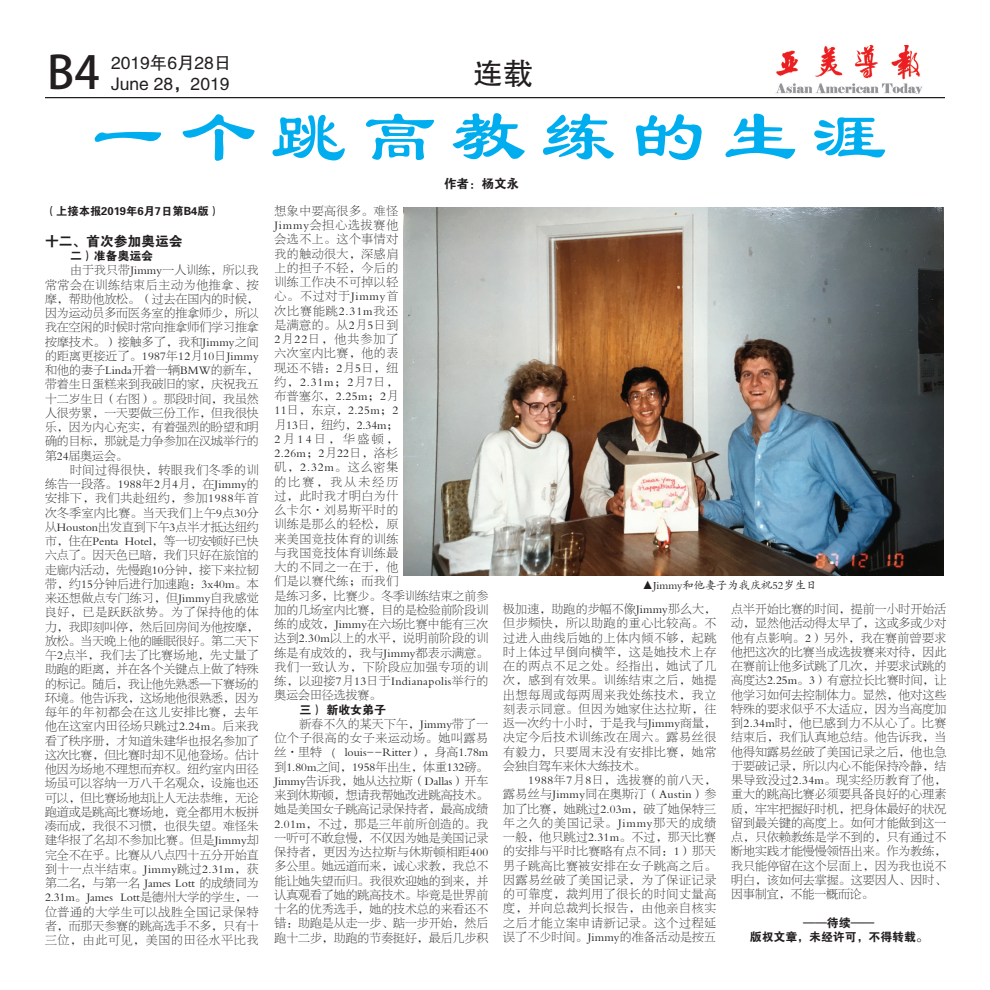
<style>
.page{position:relative;width:990px;height:990px;background:#fff}
.page>*{position:absolute;margin:0;border:0;box-sizing:border-box;transform-origin:0 0}
.t1{font:75px "FZLSJW GB1 0";letter-spacing:.2em;color:#00aeef}
.t2{font:45px "Adobe Heiti Std";color:#231f20}
.t3{font:30px "FZHTJW GB1 0";color:#231f20}
.t4{font:17.5px/21px "FZHTFW GB1 0";color:#231f20}
.t5{font:13.75px "FZDHTJW GB1 0";color:#231f20}
.t6{font:12.5px "FZDHTJW GB1 0";color:#231f20}
.t7{font:11.88px/14.2px "FZBSJW GB1 0";letter-spacing:.035em;color:#231f20;text-align:justify}
.t8{font:11.88px/14.2px "FZDHTJW GB1 0";color:#231f20;text-align:center}
.t9{font:11.25px "FZKTJW GB1 0";color:#231f20}
.t10{font:11.25px "FZDHTJW GB1 0";color:#231f20}
</style>
<div class="page">
<hr style="left:45px;top:97px;width:900px;height:1px;background:#231f20">
<img style="left:775px;top:45px;width:148px;height:49px">
<img style="left:403px;top:207px;width:540px;height:369px">
<h2 class="t2" style="left:47px;top:46px;width:54px">B4</h2>
<h3 class="t4" style="left:111px;top:53px;width:122px">2019年6月28日<br>June 28，2019</h3>
<h3 class="t3" style="left:473px;top:57px;width:61px">连载</h3>
<h1 class="t1" style="left:91px;top:97px;width:796px">一个跳高教练的生涯</h1>
<p class="t6" style="left:444px;top:177px;width:76px">作者：杨文永</p>
<p class="t10" style="left:45px;top:205px;width:176px">（上接本报2019年6月7日第B4版）</p>
<p class="t5" style="left:45px;top:234px;width:139px">十二、首次参加奥运会</p>
<p class="t8" style="left:70px;top:249px;width:85px">二）准备奥运会</p>
<p class="t7" style="left:45px;top:264px;width:215px;text-indent:25px">由于我只带Jimmy一人训练，所以我常常会在训练结束后主动为他推拿、按摩，帮助他放松。（过去在国内的时候，因为运动员多而医务室的推拿师少，所以我在空闲的时候时常向推拿师们学习推拿按摩技术。）接触多了，我和Jimmy之间的距离更接近了。1987年12月10日Jimmy和他的妻子Linda开着一辆BMW的新车，带着生日蛋糕来到我破旧的家，庆祝我五十二岁生日（右图）。那段时间，我虽然人很劳累，一天要做三份工作，但我很快乐，因为内心充实，有着强烈的盼望和明确的目标，那就是力争参加在汉城举行的第24届奥运会。</p>
<p class="t7" style="left:45px;top:463px;width:215px;text-indent:25px">时间过得很快，转眼我们冬季的训练告一段落。1988年2月4月，在Jimmy的安排下，我们共赴纽约，参加1988年首次冬季室内比赛。当天我们上午9点30分从Houston出发直到下午3点半才抵达纽约市，住在Penta Hotel，等一切安顿好已快六点了。因天色已暗，我们只好在旅馆的走廊内活动，先慢跑10分钟，接下来拉韧带，约15分钟后进行加速跑：3x40m。本来还想做点专门练习，但Jimmy自我感觉良好，已是跃跃欲势。为了保持他的体力，我即刻叫停，然后回房间为他按摩，放松。当天晚上他的睡眠很好。第二天下午2点半，我们去了比赛场地，先丈量了助跑的距离，并在各个关键点上做了特殊的标记。随后，我让他先熟悉—下赛场的环境。他告诉我，这场地他很熟悉，因为每年的年初都会在这儿安排比赛，去年他在这室内田径场只跳过2.24m。后来我看了秩序册，才知道朱建华也报名参加了这次比赛，但比赛时却不见他登场。估计他因为场地不理想而弃权。纽约室内田径场虽可以容纳一万八千名观众，设施也还可以，但比赛场地却让人无法恭维，无论跑道或是跳高比赛场地，竟全都用木板拼凑而成，我很不习惯，也很失望。难怪朱建华报了名却不参加比赛。但是Jimmy却完全不在乎。比赛从八点四十五分开始直到十一点半结束。Jimmy跳过2.31m，获第二名，与第一名 James Lott 的成绩同为2.31m。James Lott是德州大学的学生，一位普通的大学生可以战胜全国记录保特者，而那天参赛的跳高选手不多，只有十三位，由此可见，美国的田径水平比我</p>
<p class="t7" style="left:274px;top:204px;width:215px;text-align:left">想象中要高很多。难怪<br>Jimmy会担心选拔赛他<br>会选不上。这个事情对<br>我的触动很大，深感肩<br>上的担子不轻，今后的<br>训练工作决不可掉以轻<br>心。不过对于Jimmy首<br>次比赛能跳2.31m我还<br>是满意的。从2月5日到<br>2月22日，他共参加了<br>六次室内比赛，他的表<br>现还不错：2月5日，纽<br>约，2.31m；2月7日，<br>布普塞尔，2.25m；2月<br>11日，东京，2.25m；2<br>月13日，纽约，2.34m；<br>2月14日，华盛顿，<br>2.26m；2月22日，洛杉<br>矶，2.32m。这么密集<br>的比赛，我从未经历<br>过，此时我才明白为什<br>么卡尔·刘易斯平时的<br>训练是那么的轻松，原<br>来美国竞技体育的训练<br>与我国竞技体育训练最<br>大的不同之一在于，他<br>们是以赛代练；而我们<br>是练习多，比赛少。冬季训练结束之前参加的几场室内比赛，目的是检验前阶段训练的成效，Jimmy在六场比赛中能有三次达到2.30m以上的水平，说明前阶段的训练是有成效的，我与Jimmy都表示满意。我们一致认为，下阶段应加强专项的训练，以迎接7月13日于Indianapolis举行的奥运会田径选拔赛。</p>
<p class="t8" style="left:299px;top:703px;width:88px">三） 新收女弟子</p>
<p class="t7" style="left:274px;top:717px;width:215px;text-indent:25px">新春不久的某天下午，Jimmy带了一位个子很高的女子来运动场。她叫露易丝·里特 ( louis--Ritter），身高1.78m到1.80m之间，1958年出生，体重132磅。Jimmy告诉我，她从达拉斯（Dallas）开车来到休斯顿，想请我帮她改进跳高技术。她是美国女子跳高记录保持者，最高成绩2.01m，不过，那是三年前所创造的。我一听可不敢怠慢，不仅因为她是美国记录保持者，更因为达拉斯与休斯顿相距400多公里。她远道而来，诚心求教，我总不能让她失望而归。我很欢迎她的到来，并认真观看了她的跳高技术。毕竟是世界前十名的优秀选手，她的技术总的来看还不错：助跑是从走一步、踮一步开始，然后跑十二步，助跑的节奏挺好，最后几步积</p>
<p class="t9" style="left:642px;top:579px;width:177px">▲Jimmy和他妻子为我庆祝52岁生日</p>
<p class="t7" style="left:503px;top:602px;width:214px">极加速，助跑的步幅不像Jimmy那么大，但步频快，所以助跑的重心比较高。不过进入曲线后她的上体内倾不够，起跳时上体过早倒向横竿，这是她技术上存在的两点不足之处。经指出，她试了几次，感到有效果。训练结束之后，她提出想每周或每两周来我处练技术，我立刻表示同意。但因为她家住达拉斯，往返—次约十小时，于是我与Jimmy商量，决定今后技术训练改在周六。露易丝很有毅力，只要周末没有安排比赛，她常会独自驾车来休大练技术。</p>
<p class="t7" style="left:503px;top:773px;width:215px;text-indent:25px">1988年7月8日，选拔赛的前八天，露易丝与Jimmy同在奥斯汀（Austin）参加了比赛，她跳过2.03m，破了她保特三年之久的美国记录。Jimmy那天的成绩一般，他只跳过2.31m。不过，那天比赛的安排与平时比赛略有点不同：1）那天男子跳高比赛被安排在女子跳高之后。因露易丝破了美国记录，为了保证记录的可靠度，裁判用了很长的时间丈量高度，并向总裁判长报告，由他亲自核实之后才能立案申请新记录。这个过程延误了不少时间。Jimmy的准备活动是按五</p>
<p class="t7" style="left:731px;top:602px;width:217px">点半开始比赛的时间，提前一小时开始活动，显然他活动得太早了，这或多或少对他有点影响。2）另外，我在赛前曾要求他把这次的比赛当成选拔赛来对待，因此在赛前让他多试跳了几次，并要求试跳的高度达2.25m。3）有意拉长比赛时间，让他学习如何去控制体力。显然，他对这些特殊的要求似乎不太适应，因为当高度加到2.34m时，他已感到力不从心了。比赛结束后，我们认真地总结。他告诉我，当他得知露易丝破了美国记录之后，他也急于要破记录，所以内心不能保持冷静，结果导致没过2.34m。现实经历教育了他，重大的跳高比赛必须要具备良好的心理素质，牢牢把握好时机，把身体最好的状况留到最关键的高度上。如何才能做到这一点，只依赖教练是学不到的，只有通过不断地实践才能慢慢领悟出来。作为教练，我只能停留在这个层面上，因为我也说不明白，该如何去掌握。这要因人、因时、因事制宜，不能一概而论。</p>
<p class="t8" style="left:750px;top:916px;width:180px">——待续——<br>版权文章，未经许可，不得转载。</p>
</div>
